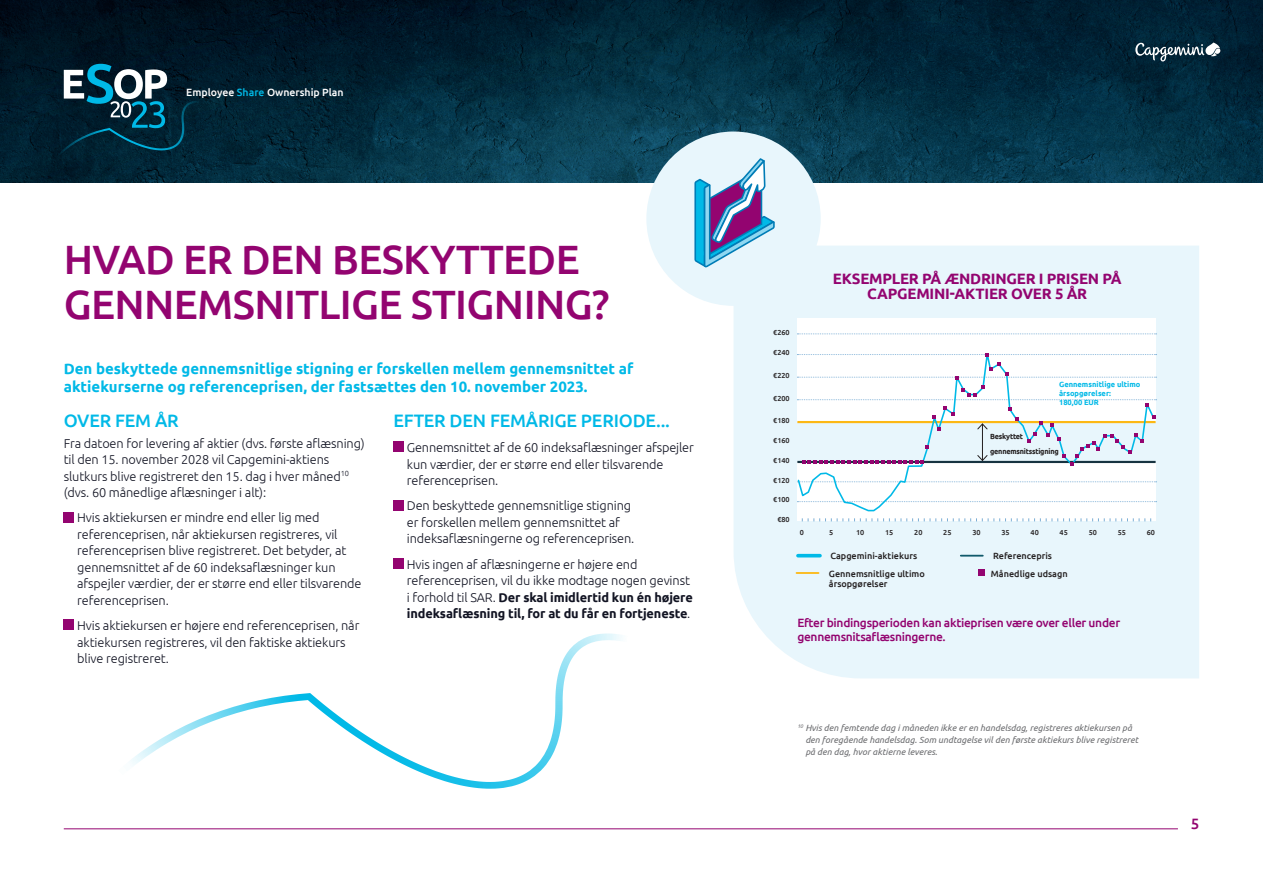
<style>
.page{position:relative;width:1263px;height:893px;background:#fff}
.page>*{position:absolute;margin:0;border:0;box-sizing:border-box;transform-origin:0 0}
.t1{font:500 40.95px/45px "Ubuntu";letter-spacing:-.015em;color:#930470}
.t2{font:500 18px "Ubuntu";letter-spacing:-.01em;color:#00b9e7}
.t3{font:700 15px/18px "Ubuntu";color:#00b9e7}
.t4{font:700 15px/15px "Ubuntu";letter-spacing:-.015em;color:#930470;text-align:center}
.t5{font:500 15px "Ubuntu";color:#930470}
.t6{font:300 12.75px/16.5px "Ubuntu";letter-spacing:-.01em;color:#121423}
.t7{font:500 12px/13.5px "Ubuntu";letter-spacing:-.025em;color:#930470}
.t8{font:500 10.5px "Ubuntu";color:#fff}
.t9{font:italic 9px/12px "Ubuntu";color:#6c6d70}
.t10{font:500 9px/10.8px "Ubuntu";color:#231f20}
.t11{font:700 7.5px/9px "Ubuntu";color:#00b9e7}
.t12{font:700 7.5px "Ubuntu";letter-spacing:-.03em;color:#231f20}
.t13{font:500 7.2px "Ubuntu";color:#231f20}
.s1{color:#00b9e7}
.s2{font-weight:700}
</style>
<div class="page">
<img style="left:0;top:0;width:1263px;height:182px">
<div style="left:646px;top:132px;width:175px;height:174px;background:#e8f6fc;border-radius:50%"></div>
<div style="left:733px;top:246px;width:466px;height:432px;background:#e8f6fc"></div>
<svg style="left:48px;top:64px;width:147px;height:103px;background:#173d4d"></svg>
<div style="left:64px;top:512px;width:10px;height:10px;background:#930470"></div>
<div style="left:64px;top:620px;width:10px;height:10px;background:#930470"></div>
<div style="left:393px;top:442px;width:11px;height:10px;background:#930470"></div>
<div style="left:393px;top:500px;width:11px;height:10px;background:#930470"></div>
<div style="left:393px;top:558px;width:11px;height:11px;background:#930470"></div>
<svg style="left:978px;top:570px;width:6px;height:6px"></svg>
<hr style="left:798px;top:554px;width:22px;height:3px;background:#00b9e7">
<hr style="left:961px;top:555px;width:22px;height:2px;background:#115a6b">
<hr style="left:796px;top:572px;width:22px;height:2px;background:#fcb814">
<svg style="left:694px;top:158px;width:81px;height:109px"></svg>
<svg style="left:1135px;top:43px;width:85px;height:18px"></svg>
<hr style="left:64px;top:828px;width:1114px;height:1px;background:#930470">
<svg style="left:130px;top:634px;width:468px;height:155px"></svg>
<div style="left:797px;top:319px;width:358px;height:202px;background:#fff"></div>
<svg style="left:797px;top:334px;width:359px;height:1px"></svg>
<svg style="left:802px;top:518px;width:349px;height:3px"></svg>
<svg style="left:796px;top:345px;width:359px;height:168px"></svg>
<svg style="left:797px;top:353px;width:359px;height:4px"></svg>
<svg style="left:797px;top:363px;width:359px;height:16px"></svg>
<svg style="left:797px;top:386px;width:359px;height:80px"></svg>
<p class="t8" style="left:186px;top:86px;width:159px">Employee <span class="s1">Share</span> Ownership Plan</p>
<p class="t1" style="left:64px;top:236px;width:547px">HVAD ER DEN BESKYTTEDE<br>GENNEMSNITLIGE STIGNING?</p>
<p class="t3" style="left:64px;top:359px;width:571px">Den beskyttede gennemsnitlige stigning er forskellen mellem gennemsnittet af aktiekurserne og referenceprisen, der fastsættes den 10. november 2023.</p>
<p class="t2" style="left:64px;top:409px;width:116px">OVER FEM ÅR</p>
<p class="t6" style="left:64px;top:434px;width:303px">Fra datoen for levering af aktier (dvs. første aflæsning) til den 15. november 2028 vil Capgemini-aktiens slutkurs blive registreret den 15. dag i hver måned<sup>10 </sup>(dvs. 60 månedlige aflæsninger i alt):</p>
<p class="t6" style="left:77px;top:509px;width:286px">Hvis aktiekursen er mindre end eller lig med referenceprisen, når aktiekursen registreres, vil referenceprisen blive registreret. Det betyder, at gennemsnittet af de 60 indeksaflæsninger kun afspejler værdier, der er større end eller tilsvarende referenceprisen.</p>
<p class="t6" style="left:77px;top:617px;width:284px">Hvis aktiekursen er højere end referenceprisen, når aktiekursen registreres, vil den faktiske aktiekurs blive registreret.</p>
<p class="t2" style="left:393px;top:409px;width:278px">EFTER DEN FEMÅRIGE PERIODE...</p>
<p class="t6" style="left:407px;top:439px;width:289px">Gennemsnittet af de 60 indeksaflæsninger afspejler kun værdier, der er større end eller tilsvarende referenceprisen.</p>
<p class="t6" style="left:407px;top:497px;width:229px">Den beskyttede gennemsnitlige stigning er forskellen mellem gennemsnittet af indeksaflæsningerne og referenceprisen.</p>
<p class="t6" style="left:407px;top:555px;width:287px">Hvis ingen af aflæsningerne er højere end referenceprisen, vil du ikke modtage nogen gevinst i forhold til SAR. <span class="s2">Der skal imidlertid kun én højere indeksaflæsning til, for at du får en fortjeneste</span>.</p>
<p class="t4" style="left:833px;top:271px;width:290px">EKSEMPLER PÅ ÆNDRINGER I PRISEN PÅ<br>CAPGEMINI-AKTIER OVER 5 ÅR</p>
<p class="t13" style="left:773px;top:328px;width:18px">€260</p>
<p class="t13" style="left:773px;top:348px;width:18px">€240</p>
<p class="t13" style="left:773px;top:371px;width:18px">€220</p>
<p class="t13" style="left:773px;top:394px;width:18px">€200</p>
<p class="t13" style="left:773px;top:416px;width:18px">€180</p>
<p class="t13" style="left:773px;top:436px;width:18px">€160</p>
<p class="t13" style="left:773px;top:456px;width:18px">€140</p>
<p class="t13" style="left:773px;top:475px;width:18px">€120</p>
<p class="t13" style="left:773px;top:495px;width:18px">€100</p>
<p class="t13" style="left:777px;top:515px;width:14px">€80</p>
<p class="t11" style="left:1059px;top:380px;width:83px">Gennemsnitlige ultimo årsopgørelser:</p>
<p class="t11" style="left:1059px;top:398px;width:41px">180,00 EUR</p>
<p class="t12" style="left:990px;top:431px;width:35px">Beskyttet</p>
<p class="t12" style="left:990px;top:446px;width:70px">gennemsnitsstigning</p>
<p class="t13" style="left:800px;top:528px;width:6px">0</p>
<p class="t13" style="left:829px;top:528px;width:6px">5</p>
<p class="t13" style="left:856px;top:528px;width:10px">10</p>
<p class="t13" style="left:885px;top:528px;width:10px">15</p>
<p class="t13" style="left:914px;top:528px;width:10px">20</p>
<p class="t13" style="left:943px;top:528px;width:10px">25</p>
<p class="t13" style="left:972px;top:528px;width:10px">30</p>
<p class="t13" style="left:1001px;top:528px;width:10px">35</p>
<p class="t13" style="left:1030px;top:528px;width:10px">40</p>
<p class="t13" style="left:1059px;top:528px;width:10px">45</p>
<p class="t13" style="left:1089px;top:528px;width:10px">50</p>
<p class="t13" style="left:1118px;top:528px;width:10px">55</p>
<p class="t13" style="left:1147px;top:528px;width:10px">60</p>
<p class="t10" style="left:830px;top:550px;width:88px">Capgemini-aktiekurs</p>
<p class="t10" style="left:993px;top:550px;width:60px">Referencepris</p>
<p class="t10" style="left:829px;top:568px;width:97px">Gennemsnitlige ultimo årsopgørelser</p>
<p class="t10" style="left:991px;top:568px;width:78px">Månedlige udsagn</p>
<p class="t7" style="left:797px;top:616px;width:324px">Efter bindingsperioden kan aktieprisen være over eller under gennemsnitsaflæsningerne.</p>
<p class="t9" style="left:805px;top:721px;width:334px;text-indent:-8px"><sup>10</sup> Hvis den femtende dag i måneden ikke er en handelsdag, registreres aktiekursen på den foregående handelsdag. Som undtagelse vil den første aktiekurs blive registreret på den dag, hvor aktierne leveres.</p>
<p class="t5" style="left:1191px;top:814px;width:10px">5</p>
</div>
